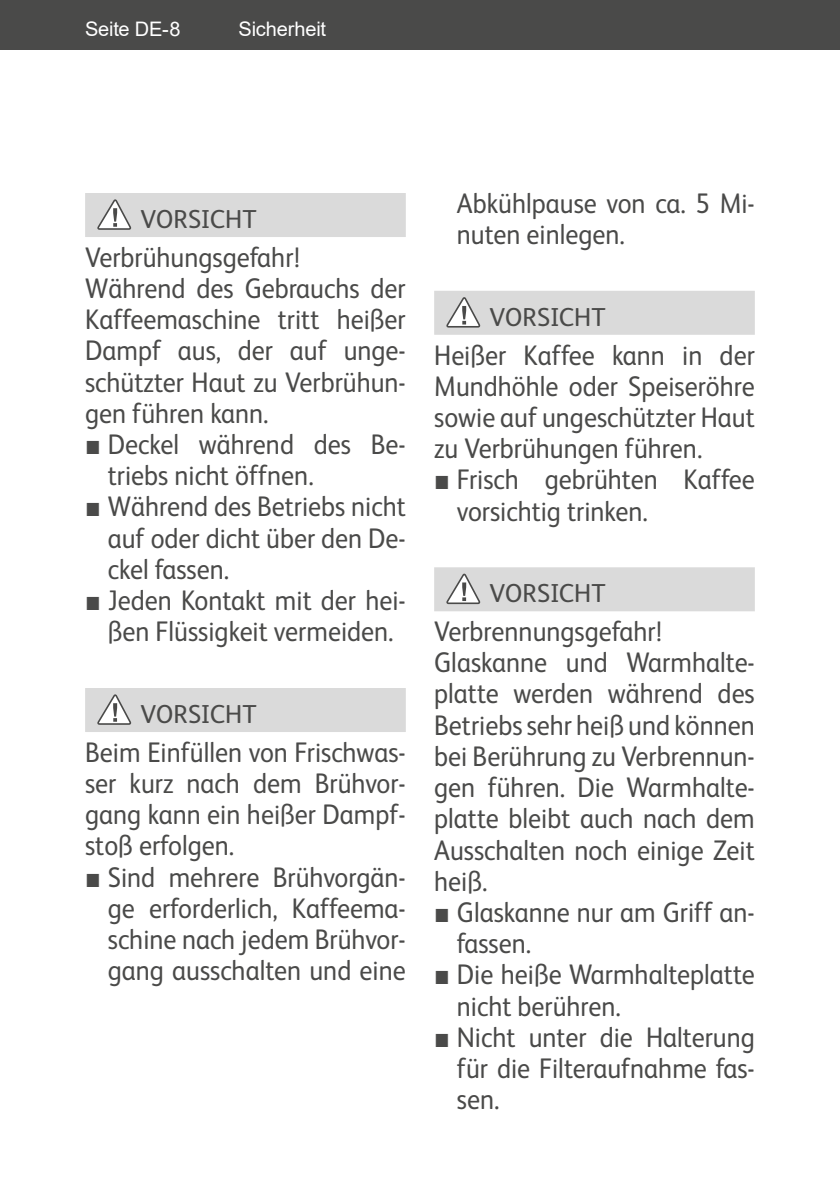
<style>
.page{position:relative;width:840px;height:1191px;background:#fff}
.page>*{position:absolute;margin:0;border:0;box-sizing:border-box;transform-origin:0 0}
.t1{font:28.4px/31.2px "FS Albert";color:#4a4a49;scale:.92 1}
.t2{font:26px "FS Albert";color:#4a4a49}
.t3{font:20px "Arial";letter-spacing:-.01em;color:#fff}
.s1{font-family:"Arial"}
</style>
<div class="page">
<hr style="left:839px;top:0;width:1px;height:50px;background:#4a4a49">
<div style="left:0;top:0;width:839px;height:50px;background:#4a4a49"></div>
<div style="left:85px;top:193px;width:320px;height:44px;background:#dadada"></div>
<div style="left:85px;top:688px;width:320px;height:44px;background:#dadada"></div>
<svg style="left:98px;top:199px;width:34px;height:31px"></svg>
<svg style="left:98px;top:694px;width:34px;height:31px"></svg>
<div style="left:434px;top:291px;width:320px;height:44px;background:#dadada"></div>
<div style="left:434px;top:567px;width:320px;height:44px;background:#dadada"></div>
<svg style="left:446px;top:297px;width:35px;height:31px"></svg>
<svg style="left:446px;top:573px;width:35px;height:32px"></svg>
<p class="t3" style="left:85px;top:15px;width:97px">Seite DE-8</p>
<p class="t3" style="left:238px;top:15px;width:89px">Sicherheit</p>
<p class="t2" style="left:140px;top:202px;width:118px">VORSICHT</p>
<p class="t1" style="left:85px;top:240px;width:350px">Verbrühungsgefahr!<br>Während des Gebrauchs der<br>Kaffeemaschine tritt heißer<br>Dampf aus, der auf unge&shy;schützter Haut zu Verbrühun&shy;gen führen kann.</p>
<p class="t1" style="left:108px;top:427px;width:325px;text-indent:-23px"><span class="s1">■</span> Deckel während des Be&shy;triebs nicht öffnen.</p>
<p class="t1" style="left:108px;top:490px;width:325px;text-align:justify;text-indent:-23px"><span class="s1">■</span> Während des Betriebs nicht auf oder dicht über den De&shy;ckel fassen.</p>
<p class="t1" style="left:85px;top:583px;width:350px;text-align:center"><span class="s1">■</span> Jeden Kontakt mit der hei&shy;ßen Flüssigkeit vermeiden.</p>
<p class="t2" style="left:140px;top:697px;width:118px">VORSICHT</p>
<p class="t1" style="left:85px;top:735px;width:350px;text-align:justify">Beim Einfüllen von Frischwas&shy;ser kurz nach dem Brühvor&shy;gang kann ein heißer Dampf&shy;stoß erfolgen.</p>
<p class="t1" style="left:108px;top:860px;width:325px;text-align:justify;text-indent:-23px"><span class="s1">■</span> Sind mehrere Brühvorgän&shy;ge erforderlich, Kaffeema&shy;schine nach jedem Brühvor&shy;gang ausschalten und eine</p>
<p class="t1" style="left:456px;top:186px;width:325px">Abkühlpause von ca. 5 Mi&shy;nuten einlegen.</p>
<p class="t2" style="left:489px;top:300px;width:118px">VORSICHT</p>
<p class="t1" style="left:434px;top:338px;width:350px;text-align:justify">Heißer Kaffee kann in der Mundhöhle oder Speiseröhre sowie auf ungeschützter Haut zu Verbrühungen führen.</p>
<p class="t1" style="left:456px;top:462px;width:325px;text-indent:-23px"><span class="s1">■</span> Frisch gebrühten Kaffee vorsichtig trinken.</p>
<p class="t2" style="left:489px;top:576px;width:118px">VORSICHT</p>
<p class="t1" style="left:434px;top:614px;width:350px">Verbrennungsgefahr!<br>Glaskanne und Warmhalte&shy;platte werden während des<br>Betriebs sehr heiß und können bei Berührung zu Verbrennun&shy;gen führen. Die Warmhalte&shy;platte bleibt auch nach dem<br>Ausschalten noch einige Zeit heiß.</p>
<p class="t1" style="left:456px;top:895px;width:325px;text-indent:-23px"><span class="s1">■</span> Glaskanne nur am Griff an&shy;fassen.</p>
<p class="t1" style="left:456px;top:957px;width:325px;text-indent:-23px"><span class="s1">■</span> Die heiße Warmhalteplatte nicht berühren.</p>
<p class="t1" style="left:456px;top:1020px;width:325px;text-align:justify;text-indent:-23px"><span class="s1">■</span> Nicht unter die Halterung für die Filteraufnahme fas&shy;sen.</p>
</div>
